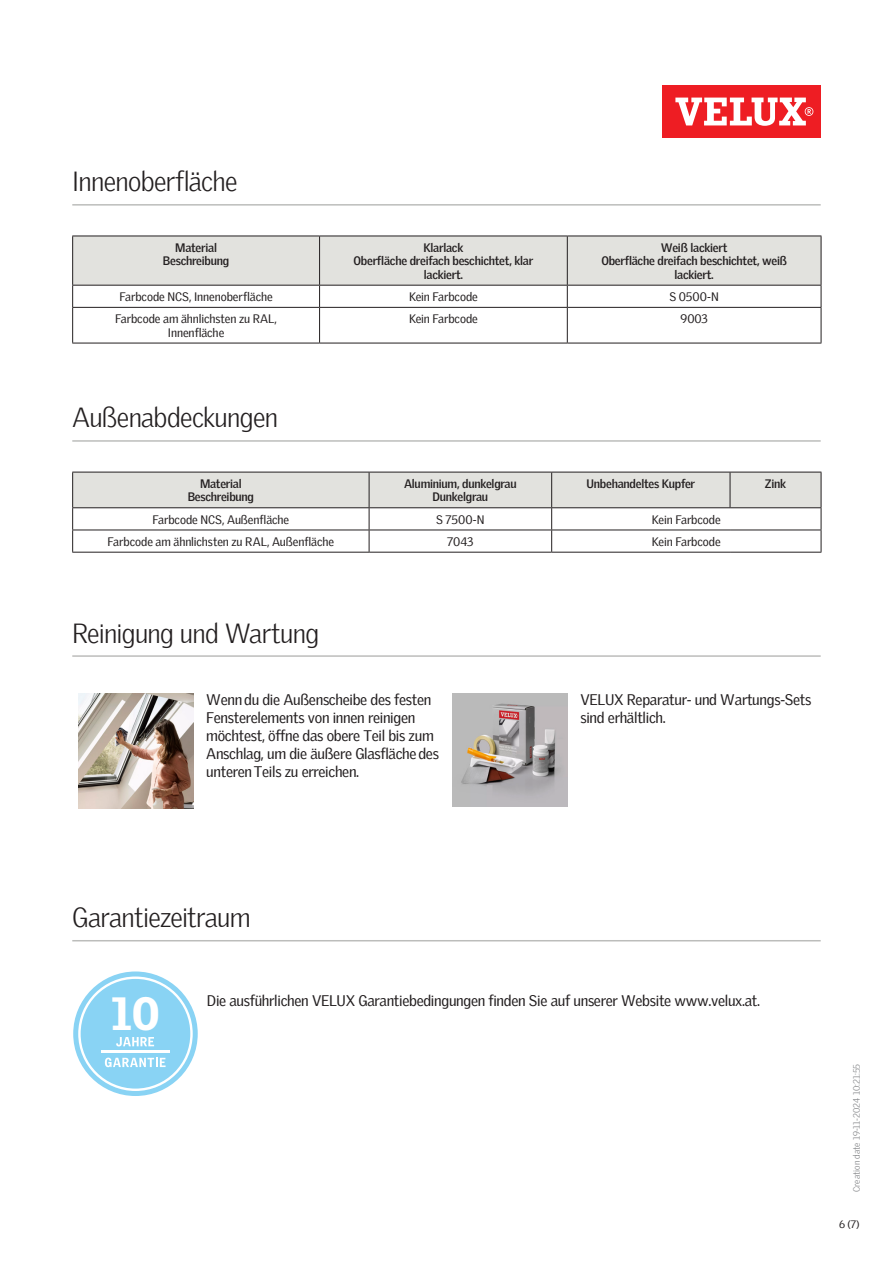
<style>
.page{position:relative;width:893px;height:1263px;background:#fff}
.page>*{position:absolute;margin:0;border:0;box-sizing:border-box;transform-origin:0 0}
.t1{font:900 45.3px "Velux Gothic";color:#fff}
.Headline_With_Line_B{font:300 27px "Velux Gothic";letter-spacing:-.025em;color:#231f20}
.Body_Regular{font:15px/18px "Velux Gothic";letter-spacing:-.02em;color:#231f20}
.TableHeader{font:700 12px/13.5px "Velux Gothic";letter-spacing:-.02em;color:#231f20;text-align:center}
.TableText{font:12px/13.5px "Velux Gothic";letter-spacing:-.005em;color:#231f20;text-align:center}
.t2{font:10.5px "Velux Gothic";color:#231f20}
.t3{font:300 9px "Velux Gothic";color:#7c7e81}
</style>
<div class="page">
<div style="left:662px;top:85px;width:159px;height:53px;background:#ee1d23"></div>
<svg style="left:675px;top:98px;width:138px;height:28px"></svg>
<hr style="left:72px;top:204px;width:749px;height:2px;background:#bcbdbb">
<hr style="left:72px;top:440px;width:749px;height:2px;background:#bcbdbb">
<hr style="left:72px;top:655px;width:749px;height:2px;background:#bcbdbb">
<svg style="left:72px;top:236px;width:750px;height:71px"></svg>
<hr style="left:72px;top:307px;width:248px;height:1px;background:#231f20">
<hr style="left:72px;top:308px;width:1px;height:35px;background:#231f20">
<hr style="left:72px;top:343px;width:248px;height:1px;background:#231f20">
<hr style="left:320px;top:307px;width:247px;height:1px;background:#231f20">
<hr style="left:319px;top:308px;width:1px;height:35px;background:#231f20">
<hr style="left:320px;top:343px;width:247px;height:1px;background:#231f20">
<hr style="left:567px;top:307px;width:254px;height:1px;background:#231f20">
<hr style="left:567px;top:308px;width:1px;height:35px;background:#231f20">
<hr style="left:821px;top:308px;width:1px;height:35px;background:#231f20">
<hr style="left:567px;top:343px;width:254px;height:1px;background:#231f20">
<hr style="left:72px;top:552px;width:297px;height:1px;background:#231f20">
<hr style="left:369px;top:552px;width:183px;height:1px;background:#231f20">
<svg style="left:72px;top:472px;width:750px;height:80px"></svg>
<hr style="left:552px;top:552px;width:178px;height:1px;background:#231f20">
<hr style="left:730px;top:552px;width:91px;height:1px;background:#231f20">
<img style="left:79px;top:693px;width:114px;height:115px">
<img style="left:453px;top:693px;width:115px;height:113px">
<hr style="left:72px;top:940px;width:749px;height:1px;background:#bcbdbb">
<svg style="left:73px;top:971px;width:125px;height:125px"></svg>
<p class="Headline_With_Line_B" style="left:72px;top:161px;width:167px">Innenoberfläche</p>
<p class="TableHeader" style="left:163px;top:240px;width:68px">Material<br>Beschreibung</p>
<p class="TableHeader" style="left:354px;top:240px;width:181px">Klarlack<br>Oberfläche dreifach beschichtet, klar lackiert.</p>
<p class="TableHeader" style="left:601px;top:240px;width:187px">Weiß lackiert<br>Oberfläche dreifach beschichtet, weiß lackiert.</p>
<p class="TableText" style="left:119px;top:289px;width:155px">Farbcode NCS, Innenoberfläche</p>
<p class="TableText" style="left:409px;top:289px;width:70px">Kein Farbcode</p>
<p class="TableText" style="left:669px;top:289px;width:51px">S 0500-N</p>
<p class="TableText" style="left:115px;top:311px;width:163px">Farbcode am ähnlichsten zu RAL,<br>Innenfläche</p>
<p class="TableText" style="left:409px;top:311px;width:70px">Kein Farbcode</p>
<p class="TableText" style="left:680px;top:311px;width:29px">9003</p>
<p class="Headline_With_Line_B" style="left:72px;top:397px;width:207px">Außenabdeckungen</p>
<p class="TableHeader" style="left:188px;top:476px;width:68px">Material<br>Beschreibung</p>
<p class="TableHeader" style="left:404px;top:476px;width:114px">Aluminium, dunkelgrau<br>Dunkelgrau</p>
<p class="TableHeader" style="left:587px;top:476px;width:110px">Unbehandeltes Kupfer</p>
<p class="TableHeader" style="left:765px;top:476px;width:23px">Zink</p>
<p class="TableText" style="left:152px;top:511px;width:138px">Farbcode NCS, Außenfläche</p>
<p class="TableText" style="left:436px;top:511px;width:50px">S 7500-N</p>
<p class="TableText" style="left:652px;top:511px;width:70px">Kein Farbcode</p>
<p class="TableText" style="left:108px;top:534px;width:228px">Farbcode am ähnlichsten zu RAL, Außenfläche</p>
<p class="TableText" style="left:447px;top:534px;width:28px">7043</p>
<p class="TableText" style="left:652px;top:534px;width:70px">Kein Farbcode</p>
<p class="Headline_With_Line_B" style="left:72px;top:612px;width:248px">Reinigung und Wartung</p>
<p class="Body_Regular" style="left:206px;top:689px;width:234px">Wenn du die Außenscheibe des festen Fensterelements von innen reinigen möchtest, öffne das obere Teil bis zum Anschlag, um die äußere Glasfläche des unteren Teils zu erreichen.</p>
<p class="Body_Regular" style="left:580px;top:689px;width:232px">VELUX Reparatur- und Wartungs-Sets sind erhältlich.</p>
<p class="Headline_With_Line_B" style="left:72px;top:897px;width:180px">Garantiezeitraum</p>
<p class="t1" style="left:111px;top:985px;width:50px">10</p>
<p class="Body_Regular" style="left:207px;top:990px;width:555px">Die ausführlichen VELUX Garantiebedingungen finden Sie auf unserer Website www.velux.at.</p>
<p class="t3" style="left:850px;top:1192px;width:130px;rotate:-90deg">Creation date 19-11-2024 10:21:55</p>
<p class="t2" style="left:839px;top:1216px;width:22px">6 (7)</p>
</div>
